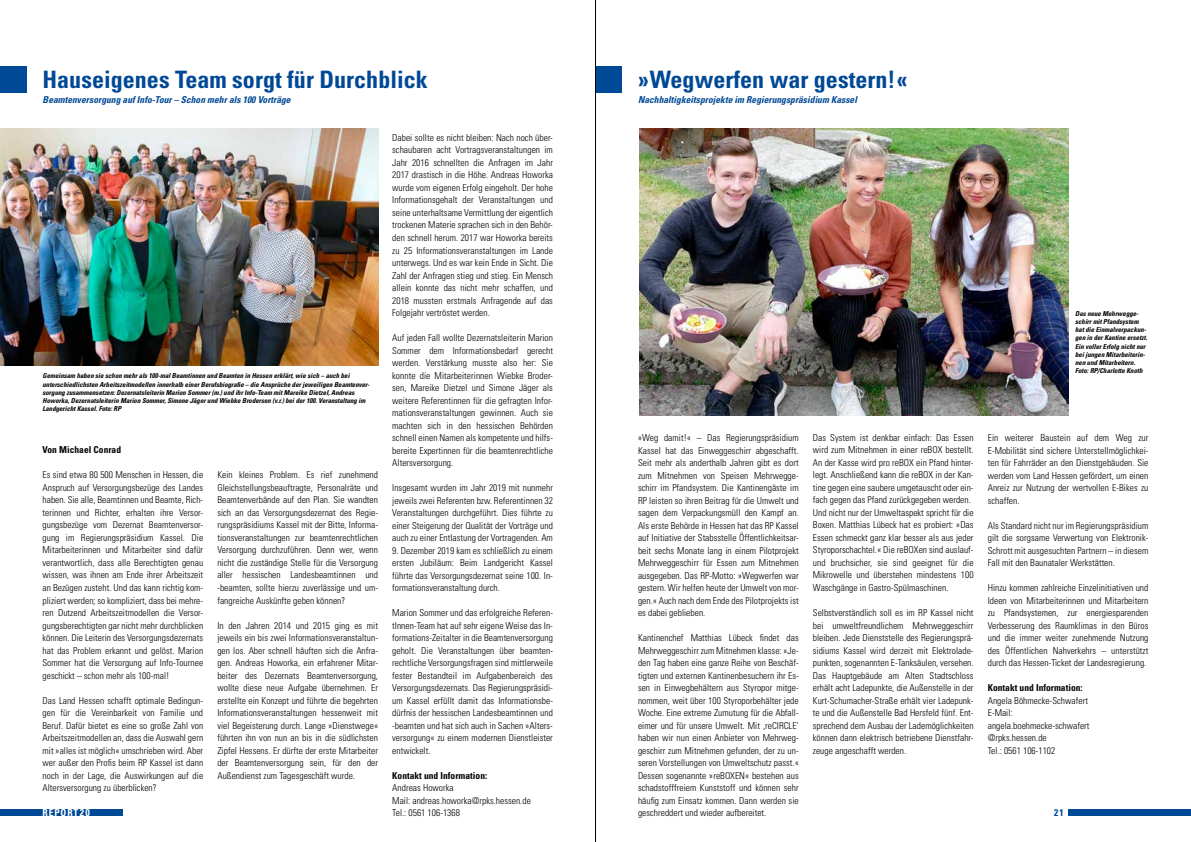
<style>
.page{position:relative;width:1191px;height:842px;background:#fff}
.page>*{position:absolute;margin:0;border:0;box-sizing:border-box;transform-origin:0 0}
.t1{font:700 condensed 24px "Univers";color:#004996}
.t2{font:700 condensed 9.6px "Univers";letter-spacing:.1em;color:#fff}
.t3{font:700 condensed 9.6px "Univers";color:#004996}
.t4{font:300 condensed 9.5px/12.5px "Univers";color:#000;text-align:justify}
.t5{font:italic 700 condensed 9.5px "Univers";color:#004996}
.t6{font:700 condensed 9.5px "Univers";color:#000}
.t7{font:italic 700 condensed 6.8px/8.2px "Univers";color:#000}
.s1{font-size:9.9px}
</style>
<div class="page">
<div style="left:1068px;top:809px;width:123px;height:7px;background:#004996"></div>
<div style="left:0;top:809px;width:123px;height:7px;background:#004996"></div>
<div style="left:0;top:66px;width:27px;height:27px;background:#004996"></div>
<img style="left:0;top:128px;width:378px;height:238px">
<div style="left:595px;top:66px;width:27px;height:27px;background:#004996"></div>
<img style="left:639px;top:128px;width:429px;height:288px">
<hr style="left:595px;top:0;width:1px;height:842px;background:#000">
<h1 class="t1" style="left:43px;top:65px;width:387px">Hauseigenes Team sorgt für Durchblick</h1>
<p class="t5" style="left:43px;top:94px;width:250px">Beamtenversorgung auf Info-Tour – Schon mehr als 100 Vorträge</p>
<h1 class="t1" style="left:638px;top:65px;width:271px">»Wegwerfen war gestern!«</h1>
<p class="t5" style="left:638px;top:94px;width:220px">Nachhaltigkeitsprojekte im Regierungspräsidium Kassel</p>
<p class="t4" style="left:392px;top:131px;width:162px">Dabei sollte es nicht bleiben: Nach noch über&shy;schaubaren acht Vortragsveranstaltungen im Jahr 2016 schnellten die Anfragen im Jahr 2017 drastisch in die Höhe. Andreas Howorka wurde vom eigenen Erfolg eingeholt. Der hohe Informationsgehalt der Veranstaltungen und seine unterhaltsame Vermittlung der eigentlich trockenen Materie sprachen sich in den Behör&shy;den schnell herum. 2017 war Howorka bereits zu 25 Informationsveranstaltungen im Lande unterwegs. Und es war kein Ende in Sicht. Die Zahl der Anfragen stieg und stieg. Ein Mensch allein konnte das nicht mehr schaffen, und 2018 mussten erstmals Anfragende auf das Folgejahr vertröstet werden.</p>
<p class="t4" style="left:392px;top:331px;width:162px">Auf jeden Fall wollte Dezernatsleiterin Marion Sommer dem Informationsbedarf gerecht werden. Verstärkung musste also her: Sie konnte die Mitarbeiterinnen Wiebke Broder&shy;sen, Mareike Dietzel und Simone Jäger als weitere Referentinnen für die gefragten Infor&shy;mationsveranstaltungen gewinnen. Auch sie machten sich in den hessischen Behörden schnell einen Namen als kompetente und hilfs&shy;bereite Expertinnen für die beamtenrechtliche Altersversorgung.</p>
<p class="t4" style="left:392px;top:481px;width:162px">Insgesamt wurden im Jahr 2019 mit nunmehr jeweils zwei Referenten bzw. Referentinnen 32<br>Veranstaltungen durchgeführt. Dies führte zu einer Steigerung der Qualität der Vorträge und auch zu einer Entlastung der Vortragenden. Am</p>
<p class="t4" style="left:392px;top:544px;width:162px">9. Dezember 2019 kam es schließlich zu einem ersten Jubiläum: Beim Landgericht Kassel führte das Versorgungsdezernat seine 100. In&shy;formationsveranstaltung durch.</p>
<p class="t4" style="left:392px;top:606px;width:162px">Marion Sommer und das erfolgreiche Referen&shy;tInnen-Team hat auf sehr eigene Weise das In&shy;formations-Zeitalter in die Beamtenversorgung geholt. Die Veranstaltungen über beamten&shy;rechtliche Versorgungsfragen sind mittlerweile fester Bestandteil im Aufgabenbereich des Versorgungsdezernats. Das Regierungspräsidi&shy;um Kassel erfüllt damit das Informationsbe&shy;dürfnis der hessischen Landesbeamtinnen und -beamten und hat sich auch in Sachen »Alters&shy;versorgung« zu einem modernen Dienstleister entwickelt.</p>
<p class="t6" style="left:392px;top:769px;width:96px">Kontakt und Information:</p>
<p class="t4" style="left:392px;top:781px;width:140px;text-align:left">Andreas Howorka<br>Mail: andreas.howorka@rpks.hessen.de<br>Tel.: 0561 106-1368</p>
<p class="t7" style="left:1075px;top:309px;width:74px">Das neue Mehrwegge&shy;schirr mit Pfandsystem hat die Einmalverpackun&shy;gen in der Kantine ersetzt.<br>Ein voller Erfolg nicht nur bei jungen Mitarbeiterin&shy;nen und Mitarbeitern.<br>Foto: RP/Charlotte Knoth</p>
<p class="t7" style="left:43px;top:372px;width:329px">Gemeinsam haben sie schon mehr als 100-mal Beamtinnen und Beamten in Hessen erklärt, wie sich – auch bei unterschiedlichsten Arbeitszeitmodellen innerhalb einer Berufsbiografie – die Ansprüche der jeweiligen Beamtenver&shy;sorgung zusammensetzen: Dezernatsleiterin Marion Sommer (m.) und ihr Info-Team mit Mareike Dietzel, Andreas Howorka, Dezernatsleiterin Marion Sommer, Simone Jäger und Wiebke Brodersen (v.r.) bei der 100. Veranstaltung im Landgericht Kassel. Foto: RP</p>
<p class="t4" style="left:813px;top:431px;width:162px;text-align:left">Das System ist denkbar einfach: Das Essen wird zum Mitnehmen in einer reBOX bestellt.<br>An der Kasse wird pro reBOX ein Pfand hinter&shy;legt. Anschließend kann die reBOX in der Kan&shy;tine gegen eine saubere umgetauscht oder ein&shy;fach gegen das Pfand zurückgegeben werden.<br>Und nicht nur der Umweltaspekt spricht für die Boxen. Matthias Lübeck hat es probiert: »Das Essen schmeckt ganz klar besser als aus jeder Styroporschachtel.« Die reBOXen sind auslauf&shy;und bruchsicher, sie sind geeignet für die Mikrowelle und überstehen mindestens 100<br>Waschgänge in Gastro-Spülmaschinen.</p>
<p class="t4" style="left:813px;top:606px;width:162px">Selbstverständlich soll es im RP Kassel nicht bei umweltfreundlichem Mehrweggeschirr bleiben. Jede Dienststelle des Regierungsprä&shy;sidiums Kassel wird derzeit mit Elektrolade&shy;punkten, sogenannten E-Tanksäulen, versehen.<br>Das Hauptgebäude am Alten Stadtschloss erhält acht Ladepunkte, die Außenstelle in der Kurt-Schumacher-Straße erhält vier Ladepunk&shy;te und die Außenstelle Bad Hersfeld fünf. Ent&shy;sprechend dem Ausbau der Lademöglichkeiten können dann elektrisch betriebene Dienstfahr&shy;zeuge angeschafft werden.</p>
<p class="t4" style="left:987px;top:431px;width:162px">Ein weiterer Baustein auf dem Weg zur E-Mobilität sind sichere Unterstellmöglichkei&shy;ten für Fahrräder an den Dienstgebäuden. Sie werden vom Land Hessen gefördert, um einen Anreiz zur Nutzung der wertvollen E-Bikes zu schaffen.</p>
<p class="t4" style="left:987px;top:519px;width:162px">Als Standard nicht nur im Regierungspräsidium gilt die sorgsame Verwertung von Elektronik-Schrott mit ausgesuchten Partnern – in diesem Fall mit den Baunataler Werkstätten.</p>
<p class="t4" style="left:987px;top:581px;width:162px">Hinzu kommen zahlreiche Einzelinitiativen und Ideen von Mitarbeiterinnen und Mitarbeitern zu Pfandsystemen, zur energiesparenden Verbesserung des Raumklimas in den Büros und die immer weiter zunehmende Nutzung des Öffentlichen Nahverkehrs – unterstützt durch das Hessen-Ticket der Landesregierung.</p>
<p class="t6" style="left:987px;top:682px;width:96px">Kontakt und Information:</p>
<p class="t4" style="left:987px;top:694px;width:103px;text-align:left">Angela Böhmecke-Schwafert<br>E-Mail: angela.boehmecke-schwafert @rpks.hessen.de<br>Tel.: 0561 106-1102</p>
<p class="t4" style="left:638px;top:431px;width:162px">»Weg damit!« – Das Regierungspräsidium Kassel hat das Einweggeschirr abgeschafft.<br>Seit mehr als anderthalb Jahren gibt es dort zum Mitnehmen von Speisen Mehrwegge&shy;schirr im Pfandsystem. Die Kantinengäste im RP leisten so ihren Beitrag für die Umwelt und sagen dem Verpackungsmüll den Kampf an.<br>Als erste Behörde in Hessen hat das RP Kassel auf Initiative der Stabsstelle Öffentlichkeitsar&shy;beit sechs Monate lang in einem Pilotprojekt Mehrweggeschirr für Essen zum Mitnehmen ausgegeben. Das RP-Motto: »Wegwerfen war gestern. Wir helfen heute der Umwelt von mor&shy;gen.« Auch nach dem Ende des Pilotprojekts ist es dabei geblieben.</p>
<p class="t4" style="left:638px;top:631px;width:162px">Kantinenchef Matthias Lübeck findet das Mehrweggeschirr zum Mitnehmen klasse: »Je&shy;den Tag haben eine ganze Reihe von Beschäf&shy;tigten und externen Kantinenbesuchern ihr Es&shy;sen in Einwegbehältern aus Styropor mitge&shy;nommen, weit über 100 Styroporbehälter jede Woche. Eine extreme Zumutung für die Abfall&shy;eimer und für unsere Umwelt. Mit ‚reCIRCLE‘ haben wir nun einen Anbieter von Mehrweg&shy;geschirr zum Mitnehmen gefunden, der zu un&shy;seren Vorstellungen von Umweltschutz passt.« Dessen sogenannte »reBOXEN« bestehen aus schadstofffreiem Kunststoff und können sehr häufig zum Einsatz kommen. Dann werden sie geschreddert und wieder aufbereitet.</p>
<p class="t6" style="left:43px;top:444px;width:80px">Von Michael Conrad</p>
<p class="t4" style="left:43px;top:469px;width:162px">Es sind etwa 80 500 Menschen in Hessen, die Anspruch auf Versorgungsbezüge des Landes haben. Sie alle, Beamtinnen und Beamte, Rich&shy;terinnen und Richter, erhalten ihre Versor&shy;gungsbezüge vom Dezernat Beamtenversor&shy;gung im Regierungspräsidium Kassel. Die Mitarbeiterinnen und Mitarbeiter sind dafür verantwortlich, dass alle Berechtigten genau wissen, was ihnen am Ende ihrer Arbeitszeit an Bezügen zusteht. Und das kann richtig kom&shy;pliziert werden; so kompliziert, dass bei mehre&shy;ren Dutzend Arbeitszeitmodellen die Versor&shy;gungsberechtigten gar nicht mehr durchblicken können. Die Leiterin des Versorgungsdezernats hat das Problem erkannt und gelöst. Marion Sommer hat die Versorgung auf Info-Tournee geschickt – schon mehr als 100-mal!</p>
<p class="t4" style="left:43px;top:694px;width:162px">Das Land Hessen schafft optimale Bedingun&shy;gen für die Vereinbarkeit von Familie und Beruf. Dafür bietet es eine so große Zahl von Arbeitszeitmodellen an, dass die Auswahl gern mit »alles ist möglich« umschrieben wird. Aber wer außer den Profis beim RP Kassel ist dann noch in der Lage, die Auswirkungen auf die Altersversorgung zu überblicken?</p>
<p class="t4" style="left:217px;top:469px;width:162px">Kein kleines Problem. Es rief zunehmend Gleichstellungsbeauftragte, Personalräte und Beamtenverbände auf den Plan. Sie wandten sich an das Versorgungsdezernat des Regie&shy;rungspräsidiums Kassel mit der Bitte, Informa&shy;tionsveranstaltungen zur beamtenrechtlichen Versorgung durchzuführen. Denn wer, wenn nicht die zuständige Stelle für die Versorgung aller hessischen Landesbeamtinnen und -beamten, sollte hierzu zuverlässige und um&shy;fangreiche Auskünfte geben können?</p>
<p class="t4" style="left:217px;top:619px;width:162px">In den Jahren 2014 und 2015 ging es mit jeweils ein bis zwei Informationsveranstaltun&shy;gen los. Aber schnell häuften sich die Anfra&shy;gen. Andreas Howorka, ein erfahrener Mitar&shy;beiter des Dezernats Beamtenversorgung, wollte diese neue Aufgabe übernehmen. Er erstellte ein Konzept und führte die begehrten Informationsveranstaltungen hessenweit mit viel Begeisterung durch. Lange »Dienstwege« führten ihn von nun an bis in die südlichsten Zipfel Hessens. Er dürfte der erste Mitarbeiter der Beamtenversorgung sein, für den der Außendienst zum Tagesgeschäft wurde.</p>
<p class="t2" style="left:43px;top:807px;width:49px">REPORT<span class="s1">20</span></p>
<p class="t3" style="left:1054px;top:807px;width:11px">21</p>
</div>
